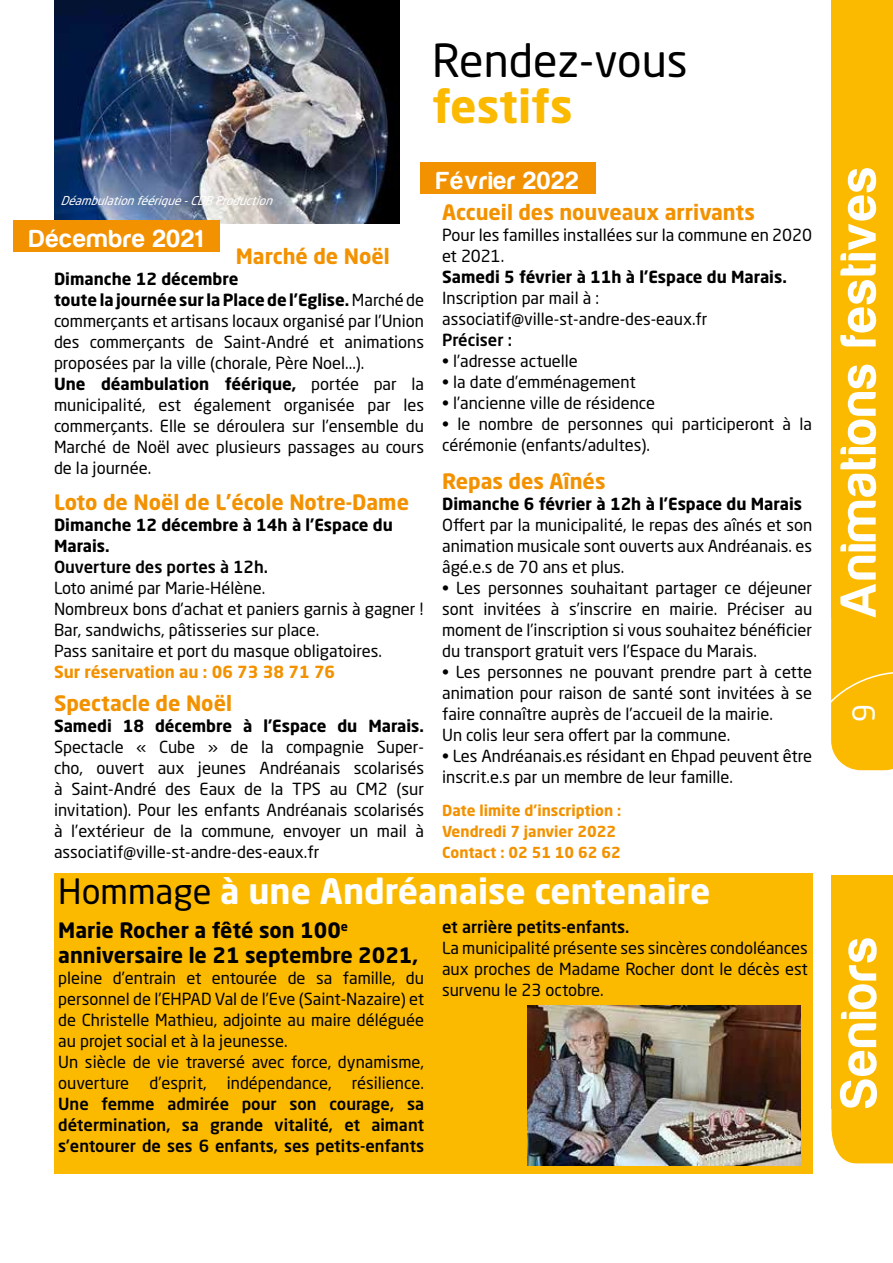
<style>
.page{position:relative;width:893px;height:1263px;background:#fff}
.page>*{position:absolute;margin:0;border:0;box-sizing:border-box;transform-origin:0 0}
.t1{font:52.5px "Harabara";letter-spacing:.05em;color:#fff}
.t2{font:45px "Neo Sans Std";color:#000}
.t3{font:700 45px "Neo Sans Std";letter-spacing:-.005em;color:#fbba00}
.t4{font:700 34.5px "Neo Sans Std";color:#fff}
.t5{font:30px "Neo Sans Std";color:#fff}
.t6{font:700 25.5px "Harabara";letter-spacing:.05em;color:#fff}
.t7{font:700 21px "Neo Sans Std";color:#f39200}
.t8{font:700 21px/25.5px "Neo Sans Std";color:#000}
.t9{font:16.5px/21px "Neo Sans Std";color:#000}
.t10{font:500 16.5px/21px "Neo Sans Std";color:#000;text-align:justify}
.t11{font:700 16.5px/21px "Neo Sans Std";color:#000}
.t12{font:700 16.5px "Neo Sans Std";color:#f39200}
.t13{font:700 15px/21px "Neo Sans Std";color:#f39200}
.t14{font:italic 12px "Neo Sans Std";color:#fff}
.s1{font-weight:700}
.s2{font-weight:400;color:#000}
</style>
<div class="page">
<div style="left:54px;top:873px;width:758px;height:301px;background:#fbba00"></div>
<div style="left:831px;top:1108px;width:62px;height:55px;background:#fbba00"></div>
<div style="left:831px;top:875px;width:62px;height:233px;background:#fbba00"></div>
<div style="left:832px;top:0;width:61px;height:618px;background:#fbba00"></div>
<div style="left:831px;top:580px;width:62px;height:191px;background:#fbba00"></div>
<img style="left:527px;top:1005px;width:273px;height:160px">
<img style="left:54px;top:0;width:346px;height:223px">
<div style="left:420px;top:162px;width:175px;height:32px;background:#f39200"></div>
<div style="left:13px;top:220px;width:206px;height:31px;background:#f39200"></div>
<h2 class="t2" style="left:432px;top:33px;width:257px">Rendez-vous</h2>
<h2 class="t3" style="left:432px;top:78px;width:142px">festifs</h2>
<p class="t14" style="left:60px;top:193px;width:218px">Déambulationféérique-CDBProduction</p>
<h3 class="t6" style="left:30px;top:225px;width:174px">Décembre 2021</h3>
<p class="t7" style="left:236px;top:243px;width:155px">Marché de Noël</p>
<p class="t9" style="left:54px;top:268px;width:372px"><span class="s1">Dimanche 12 décembre<br>toute la journée sur la Place de l'Eglise.</span> Marché de commerçants et artisans locaux organisé par l’Union des commerçants de Saint-André et animations proposées par la ville (chorale, Père Noel...).<br><span class="s1">Une déambulation féérique,</span> portée par la municipalité, est également organisée par les commerçants. Elle se déroulera sur l’ensemble du Marché de Noël avec plusieurs passages au cours de la journée.</p>
<p class="t7" style="left:54px;top:488px;width:357px">Loto de Noël de L'école Notre-Dame</p>
<p class="t11" style="left:54px;top:513px;width:340px">Dimanche 12 décembre à 14h à l'Espace du<br>Marais.</p>
<p class="t10" style="left:54px;top:556px;width:216px">Ouverture des portes à 12h.</p>
<p class="t9" style="left:54px;top:577px;width:371px">Loto animé par Marie-Hélène.<br>Nombreux bons d'achat et paniers garnis à gagner !<br>Bar, sandwichs, pâtisseries sur place.<br>Pass sanitaire et port du masque obligatoires.</p>
<p class="t12" style="left:54px;top:661px;width:283px">Sur réservation au : 06 73 38 71 76</p>
<p class="t7" style="left:54px;top:690px;width:179px">Spectacle de Noël</p>
<p class="t11" style="left:54px;top:715px;width:372px">Samedi 18 décembre à l’Espace du Marais.</p>
<p class="t9" style="left:54px;top:736px;width:372px;text-align:justify">Spectacle « Cube » de la compagnie Super&shy;cho, ouvert aux jeunes Andréanais scolarisés à Saint-André des Eaux de la TPS au CM2 (sur invitation). Pour les enfants Andréanais scolarisés à l’extérieur de la commune, envoyer un mail à associatif@ville-st-andre-des-eaux.fr</p>
<h3 class="t6" style="left:437px;top:167px;width:143px">Février 2022</h3>
<p class="t7" style="left:442px;top:198px;width:314px">Accueil des nouveaux arrivants</p>
<p class="t9" style="left:442px;top:224px;width:372px">Pour les familles installées sur la commune en 2020 et 2021.</p>
<p class="t11" style="left:442px;top:265px;width:346px">Samedi 5 février à 11h à l’Espace du Marais.</p>
<p class="t9" style="left:442px;top:287px;width:267px">Inscription par mail à : associatif@ville-st-andre-des-eaux.fr</p>
<p class="t10" style="left:442px;top:329px;width:71px">Préciser :</p>
<p class="t9" style="left:442px;top:350px;width:137px">• l’adresse actuelle</p>
<p class="t9" style="left:442px;top:371px;width:195px">• la date d’emménagement</p>
<p class="t9" style="left:442px;top:392px;width:215px">• l’ancienne ville de résidence</p>
<p class="t9" style="left:442px;top:413px;width:372px">• le nombre de personnes qui participeront à la cérémonie (enfants/adultes).</p>
<p class="t7" style="left:442px;top:467px;width:165px">Repas des Aînés</p>
<p class="t11" style="left:442px;top:492px;width:361px">Dimanche 6 février à 12h à l'Espace du Marais</p>
<p class="t9" style="left:442px;top:514px;width:372px;text-align:justify">Offert par la municipalité, le repas des aînés et son animation musicale sont ouverts aux Andréanais. es âgé.e.s de 70 ans et plus.</p>
<p class="t9" style="left:442px;top:577px;width:372px;text-align:justify">• Les personnes souhaitant partager ce déjeuner sont invitées à s’inscrire en mairie. Préciser au moment de l’inscription si vous souhaitez bénéficier du transport gratuit vers l’Espace du Marais.</p>
<p class="t9" style="left:442px;top:661px;width:372px">• Les personnes ne pouvant prendre part à cette animation pour raison de santé sont invitées à se faire connaître auprès de l’accueil de la mairie.<br>Un colis leur sera offert par la commune.</p>
<p class="t9" style="left:442px;top:745px;width:372px">• Les Andréanais.es résidant en Ehpad peuvent être inscrit.e.s par un membre de leur famille.</p>
<p class="t13" style="left:442px;top:800px;width:181px">Date limite d’inscription :<br>Vendredi 7 janvier 2022<br>Contact : 02 51 10 62 62</p>
<h1 class="t1" style="left:831px;top:618px;width:453px;rotate:-90deg">Animations festives</h1>
<h3 class="t5" style="left:845px;top:722px;width:20px;rotate:-90deg">9</h3>
<h3 class="t4" style="left:58px;top:869px;width:654px"><span class="s2">Hommage</span> à une Andréanaise centenaire</h3>
<p class="t8" style="left:58px;top:917px;width:361px">Marie Rocher a fêté son 100<sup>e </sup>anniversaire le 21 septembre 2021,</p>
<p class="t9" style="left:58px;top:967px;width:367px">pleine d’entrain et entourée de sa famille, du personnel de l’EHPAD Val de l’Eve (Saint-Nazaire) et de Christelle Mathieu, adjointe au maire déléguée au projet social et à la jeunesse.<br>Un siècle de vie traversé avec force, dynamisme, ouverture d’esprit, indépendance, résilience.</p>
<p class="t10" style="left:58px;top:1093px;width:367px">Une femme admirée pour son courage, sa détermination, sa grande vitalité, et aimant s’entourer de ses 6 enfants, ses petits-enfants</p>
<p class="t10" style="left:442px;top:916px;width:189px">et arrière petits-enfants.</p>
<p class="t9" style="left:442px;top:937px;width:367px;text-align:justify">La municipalité présente ses sincères condoléances aux proches de Madame Rocher dont le décès est survenu le 23 octobre.</p>
<h1 class="t1" style="left:831px;top:1108px;width:173px;rotate:-90deg">Seniors</h1>
</div>
